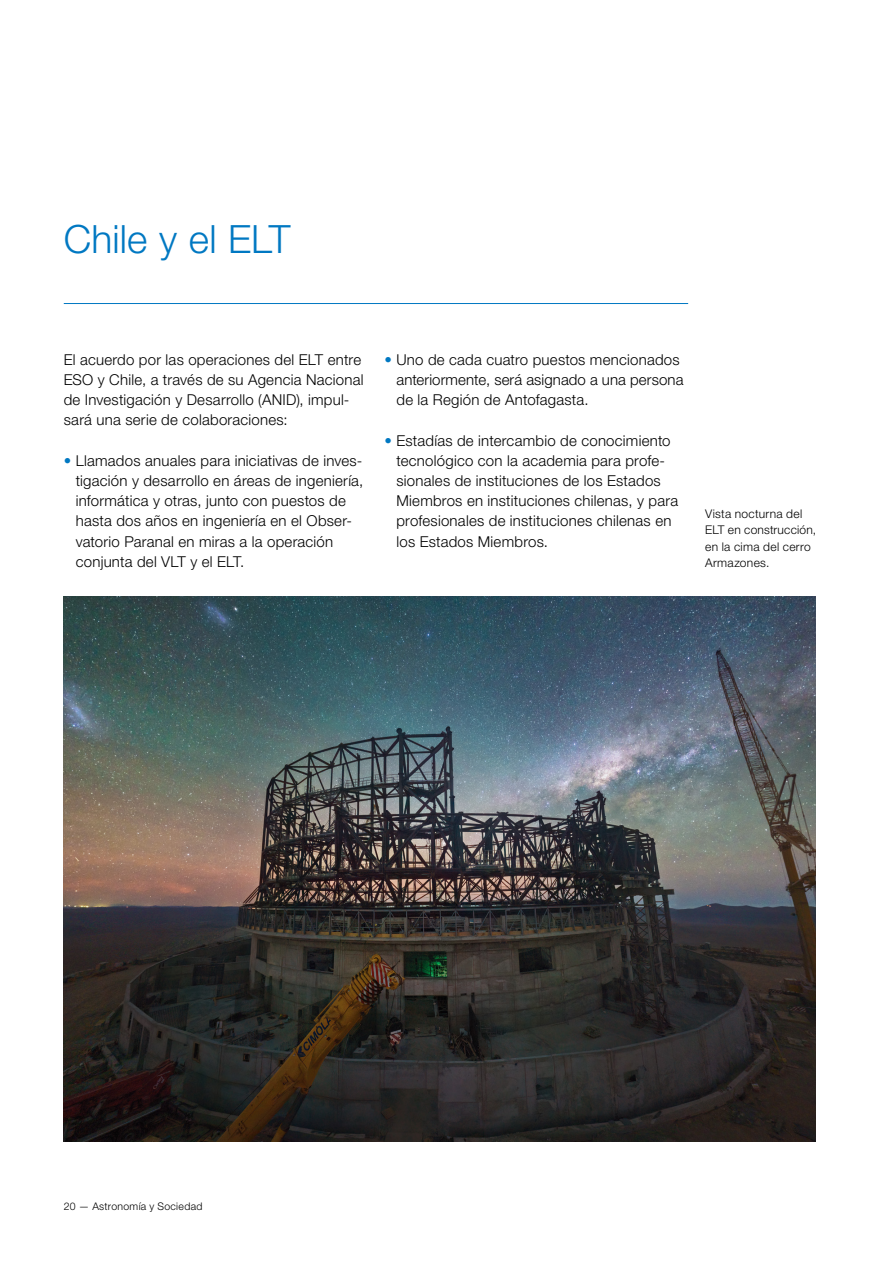
<style>
.page{position:relative;width:893px;height:1263px;background:#fff}
.page>*{position:absolute;margin:0;border:0;box-sizing:border-box;transform-origin:0 0}
.chapter_title{font:300 39px "Helvetica Neue LT Pro";letter-spacing:.005em;color:#0078c2}
._45_10pt{font:300 15px/20.2px "Helvetica Neue LT Pro";letter-spacing:.015em;color:#000}
._45_8pt{font:300 12px/16.2px "Helvetica Neue LT Pro";letter-spacing:.025em;color:#000}
.t1{font:300 10.5px "Helvetica Neue LT Pro";letter-spacing:.03em;color:#000}
.s1{color:#0078c2}
</style>
<div class="page">
<hr style="left:892px;top:91px;width:1px;height:1051px;background:#0078c2">
<img style="left:64px;top:596px;width:752px;height:546px">
<hr style="left:64px;top:303px;width:624px;height:1px;background:#0078c2">
<p class="chapter_title" style="left:64px;top:215px;width:228px">Chile y el ELT</p>
<p class="_45_10pt" style="left:64px;top:349px;width:301px">El acuerdo por las operaciones del ELT entre ESO y Chile, a través de su Agencia Nacional de Investigación y Desarrollo (ANID), impul&shy;sará una serie de colaboraciones:</p>
<p class="_45_10pt" style="left:76px;top:450px;width:289px;text-indent:-12px"><span class="s1">•</span> Llamados anuales para iniciativas de inves&shy;tigación y desarrollo en áreas de ingeniería, informática y otras, junto con puestos de hasta dos años en ingeniería en el Obser&shy;vatorio Paranal en miras a la operación conjunta del VLT y el ELT.</p>
<p class="_45_10pt" style="left:396px;top:349px;width:289px;text-indent:-12px"><span class="s1">•</span> Uno de cada cuatro puestos mencionados anteriormente, será asignado a una persona de la Región de Antofagasta.</p>
<p class="_45_10pt" style="left:396px;top:430px;width:283px;text-indent:-12px"><span class="s1">•</span> Estadías de intercambio de conocimiento tecnológico con la academia para profe&shy;sionales de instituciones de los Estados Miembros en instituciones chilenas, y para profesionales de instituciones chilenas en los Estados Miembros.</p>
<p class="_45_8pt" style="left:705px;top:506px;width:112px">Vista nocturna del<br>ELT en construcción, en la cima del cerro<br>Armazones.</p>
<p class="t1" style="left:64px;top:1200px;width:140px">20 — Astronomía y Sociedad</p>
</div>
